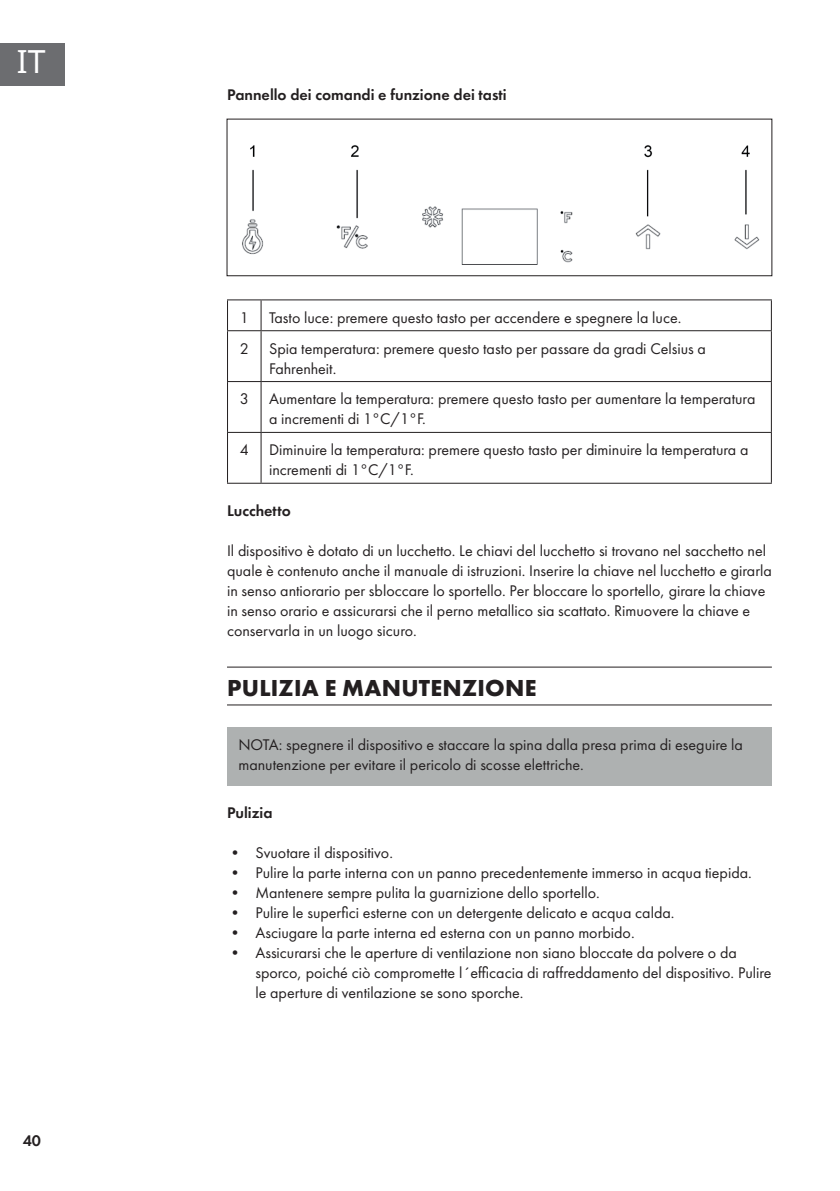
<style>
.page{position:relative;width:840px;height:1191px;background:#fff}
.page>*{position:absolute;margin:0;border:0;box-sizing:border-box;transform-origin:0 0}
.t1{font:32px "Noto Sans";color:#fff}
.t2{font:700 24px "Futura PTW08";letter-spacing:.01em;color:#231f20}
.t3{font:16px/20px "Futura PTW08";color:#231f20}
.t4{font:600 16px "Futura PTW08";color:#231f20}
</style>
<div class="page">
<div style="left:0;top:43px;width:65px;height:42px;background:#6c6d70"></div>
<hr style="left:227px;top:666px;width:544px;height:1px;background:#231f20">
<hr style="left:227px;top:704px;width:544px;height:1px;background:#231f20">
<div style="left:227px;top:726px;width:544px;height:59px;background:#aeb1b1"></div>
<hr style="left:227px;top:299px;width:34px;height:1px;background:#231f20">
<hr style="left:227px;top:300px;width:1px;height:30px;background:#231f20">
<hr style="left:261px;top:299px;width:510px;height:1px;background:#231f20">
<hr style="left:260px;top:300px;width:1px;height:30px;background:#231f20">
<hr style="left:770px;top:300px;width:1px;height:30px;background:#231f20">
<hr style="left:227px;top:330px;width:34px;height:1px;background:#231f20">
<hr style="left:227px;top:331px;width:1px;height:50px;background:#231f20">
<hr style="left:261px;top:330px;width:510px;height:1px;background:#231f20">
<hr style="left:260px;top:331px;width:1px;height:50px;background:#231f20">
<hr style="left:770px;top:331px;width:1px;height:50px;background:#231f20">
<hr style="left:227px;top:381px;width:34px;height:1px;background:#231f20">
<hr style="left:227px;top:382px;width:1px;height:50px;background:#231f20">
<hr style="left:261px;top:381px;width:510px;height:1px;background:#231f20">
<hr style="left:260px;top:382px;width:1px;height:50px;background:#231f20">
<hr style="left:770px;top:382px;width:1px;height:50px;background:#231f20">
<hr style="left:227px;top:432px;width:34px;height:1px;background:#231f20">
<hr style="left:227px;top:433px;width:1px;height:50px;background:#231f20">
<hr style="left:261px;top:432px;width:510px;height:1px;background:#231f20">
<hr style="left:260px;top:433px;width:1px;height:50px;background:#231f20">
<hr style="left:770px;top:433px;width:1px;height:50px;background:#231f20">
<hr style="left:227px;top:483px;width:34px;height:1px;background:#231f20">
<hr style="left:261px;top:483px;width:510px;height:1px;background:#231f20">
<img style="left:242px;top:145px;width:518px;height:120px">
<div style="left:226px;top:119px;width:546px;height:157px;border:1px solid #231f20"></div>
<h1 class="t1" style="left:17px;top:39px;width:30px">IT</h1>
<p class="t4" style="left:23px;top:1130px;width:20px">40</p>
<p class="t4" style="left:227px;top:85px;width:281px">Pannello dei comandi e funzione dei tasti</p>
<p class="t3" style="left:239px;top:307px;width:11px">1</p>
<p class="t3" style="left:269px;top:307px;width:413px">Tasto luce: premere questo tasto per accendere e spegnere la luce.</p>
<p class="t3" style="left:239px;top:338px;width:11px">2</p>
<p class="t3" style="left:269px;top:338px;width:438px">Spia temperatura: premere questo tasto per passare da gradi Celsius a<br>Fahrenheit.</p>
<p class="t3" style="left:239px;top:389px;width:11px">3</p>
<p class="t3" style="left:269px;top:389px;width:487px">Aumentare la temperatura: premere questo tasto per aumentare la temperatura a incrementi di 1°C/1°F.</p>
<p class="t3" style="left:239px;top:440px;width:11px">4</p>
<p class="t3" style="left:269px;top:440px;width:480px">Diminuire la temperatura: premere questo tasto per diminuire la temperatura a incrementi di 1°C/1°F.</p>
<p class="t4" style="left:227px;top:500px;width:65px">Lucchetto</p>
<p class="t3" style="left:227px;top:540px;width:546px">Il dispositivo è dotato di un lucchetto. Le chiavi del lucchetto si trovano nel sacchetto nel quale è contenuto anche il manuale di istruzioni. Inserire la chiave nel lucchetto e girarla in senso antiorario per sbloccare lo sportello. Per bloccare lo sportello, girare la chiave in senso orario e assicurarsi che il perno metallico sia scattato. Rimuovere la chiave e conservarla in un luogo sicuro.</p>
<h2 class="t2" style="left:227px;top:672px;width:310px">PULIZIA E MANUTENZIONE</h2>
<p class="t3" style="left:238px;top:734px;width:506px">NOTA: spegnere il dispositivo e staccare la spina dalla presa prima di eseguire la manutenzione per evitare il pericolo di scosse elettriche.</p>
<p class="t4" style="left:227px;top:803px;width:47px">Pulizia</p>
<p class="t3" style="left:227px;top:843px;width:167px">• Svuotare il dispositivo.</p>
<p class="t3" style="left:227px;top:863px;width:526px">• Pulire la parte interna con un panno precedentemente immerso in acqua tiepida.</p>
<p class="t3" style="left:227px;top:883px;width:374px">• Mantenere sempre pulita la guarnizione dello sportello.</p>
<p class="t3" style="left:227px;top:903px;width:449px">• Pulire le superfici esterne con un detergente delicato e acqua calda.</p>
<p class="t3" style="left:227px;top:923px;width:409px">• Asciugare la parte interna ed esterna con un panno morbido.</p>
<p class="t3" style="left:255px;top:943px;width:517px;text-indent:-28px">• Assicurarsi che le aperture di ventilazione non siano bloccate da polvere o da sporco, poiché ciò compromette l´efficacia di raffreddamento del dispositivo. Pulire le aperture di ventilazione se sono sporche.</p>
</div>
